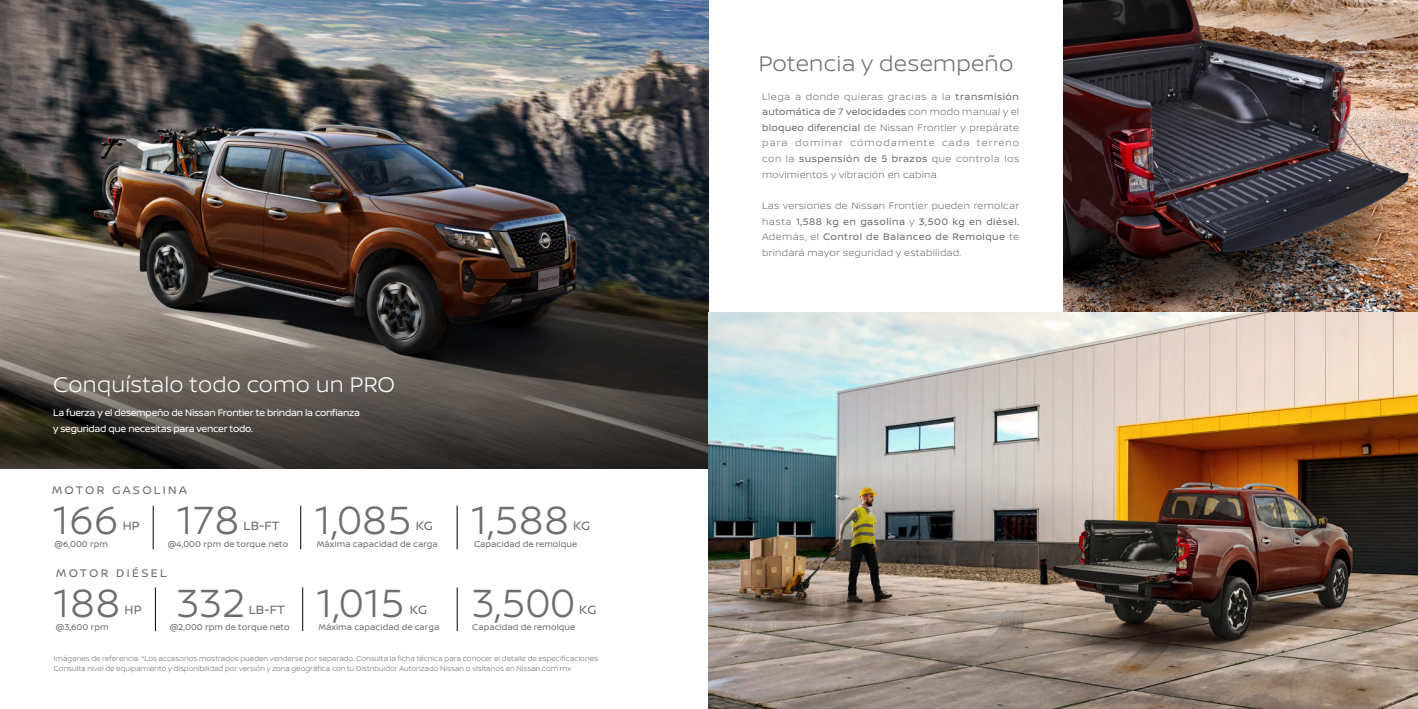
<style>
.page{position:relative;width:1418px;height:709px;background:#fff}
.page>*{position:absolute;margin:0;border:0;box-sizing:border-box;transform-origin:0 0}
.t1{font:300 41.75px/82.6px "Nissan Brand";letter-spacing:.01em;color:#6d6e71}
.t2{font:300 22.5px "Nissan Brand";letter-spacing:.01em;color:#fff}
.t3{font:300 22.5px "Nissan Brand";letter-spacing:.01em;color:#6d6e71}
.t4{font:12.75px "Nissan Brand";letter-spacing:.01em;color:#6d6e71}
.t5{font:11.75px "Nissan Brand";letter-spacing:.2em;color:#6d6e71}
.t6{font:300 10px/15.6px "Nissan Brand";letter-spacing:.02em;color:#6d6e71;text-align:justify}
.t7{font:10px/15.6px "Nissan Brand";letter-spacing:-.025em;color:#fff}
.t8{font:8.88px "Nissan Brand";letter-spacing:.01em;color:#6d6e71}
.t9{font:300 7.5px/10px "Nissan Brand";letter-spacing:.005em;color:#6d6e71}
.s1{font-weight:400}
</style>
<div class="page">
<img style="left:0;top:0;width:709px;height:289px">
<svg style="left:0;top:289px;width:709px;height:180px;background:#48443f"></svg>
<hr style="left:300px;top:505px;width:1px;height:44px;background:#000">
<hr style="left:302px;top:587px;width:1px;height:44px;background:#000">
<hr style="left:153px;top:505px;width:1px;height:44px;background:#000">
<hr style="left:155px;top:587px;width:1px;height:44px;background:#000">
<hr style="left:457px;top:505px;width:1px;height:44px;background:#000">
<hr style="left:457px;top:587px;width:1px;height:44px;background:#000">
<img style="left:1063px;top:0;width:354px;height:312px">
<img style="left:709px;top:312px;width:708px;height:397px">
<h2 class="t2" style="left:53px;top:368px;width:343px">Conquístalo todo como un PRO</h2>
<p class="t7" style="left:53px;top:405px;width:308px">La fuerza y el desempeño de Nissan Frontier te brindan la confianza y seguridad que necesitas para vencer todo.</p>
<p class="t5" style="left:52px;top:481px;width:136px">MOTOR GASOLINA</p>
<h1 class="t1" style="left:53px;top:477px;width:69px">166<br>188</h1>
<h1 class="t1" style="left:315px;top:476px;width:98px">1,085<br>1,015</h1>
<h1 class="t1" style="left:177px;top:477px;width:70px">178<br>332</h1>
<h1 class="t1" style="left:471px;top:477px;width:105px">1,588<br>3,500</h1>
<p class="t4" style="left:416px;top:517px;width:19px">KG</p>
<p class="t4" style="left:573px;top:517px;width:19px">KG</p>
<p class="t4" style="left:123px;top:517px;width:19px">HP</p>
<p class="t4" style="left:243px;top:517px;width:38px">LB-FT</p>
<p class="t8" style="left:317px;top:537px;width:122px">Máxima capacidad de carga</p>
<p class="t8" style="left:55px;top:537px;width:55px">@6,000 rpm</p>
<p class="t8" style="left:168px;top:537px;width:122px">@4,000 rpm de torque neto</p>
<p class="t8" style="left:474px;top:537px;width:105px">Capacidad de remolque</p>
<p class="t5" style="left:56px;top:564px;width:112px">MOTOR DIÉSEL</p>
<p class="t4" style="left:410px;top:600px;width:19px">KG</p>
<p class="t4" style="left:579px;top:600px;width:19px">KG</p>
<p class="t4" style="left:125px;top:600px;width:19px">HP</p>
<p class="t4" style="left:249px;top:600px;width:38px">LB-FT</p>
<p class="t8" style="left:318px;top:620px;width:122px">Máxima capacidad de carga</p>
<p class="t9" style="left:54px;top:653px;width:547px">Imágenes de referencia. *Los accesorios mostrados pueden venderse por separado. Consulta la ficha técnica para conocer el detalle de especificaciones.<br>Consulta nivel de equipamiento y disponibilidad por versión y zona geográfica con tu Distribuidor Autorizado Nissan o visítanos en Nissan.com.mx</p>
<p class="t8" style="left:56px;top:620px;width:54px">@3,600 rpm</p>
<p class="t8" style="left:170px;top:620px;width:122px">@2,000 rpm de torque neto</p>
<p class="t8" style="left:472px;top:620px;width:105px">Capacidad de remolque</p>
<h2 class="t3" style="left:758px;top:47px;width:256px">Potencia y desempeño</h2>
<p class="t6" style="left:762px;top:88px;width:259px">Llega a donde quieras gracias a la <span class="s1">transmisión automática de 7 velocidades</span> con modo manual y el <span class="s1">bloqueo diferencial</span> de Nissan Frontier y prepárate para dominar cómodamente cada terreno con la <span class="s1">suspensión de 5 brazos</span> que controla los movimientos y vibración en cabina.</p>
<p class="t6" style="left:762px;top:197px;width:259px">Las versiones de Nissan Frontier pueden remolcar hasta <span class="s1">1,588 kg en gasolina</span> y <span class="s1">3,500 kg en diésel.<br></span>Además, el <span class="s1">Control de Balanceo de Remolque</span> te brindará mayor seguridad y estabilidad.</p>
</div>
